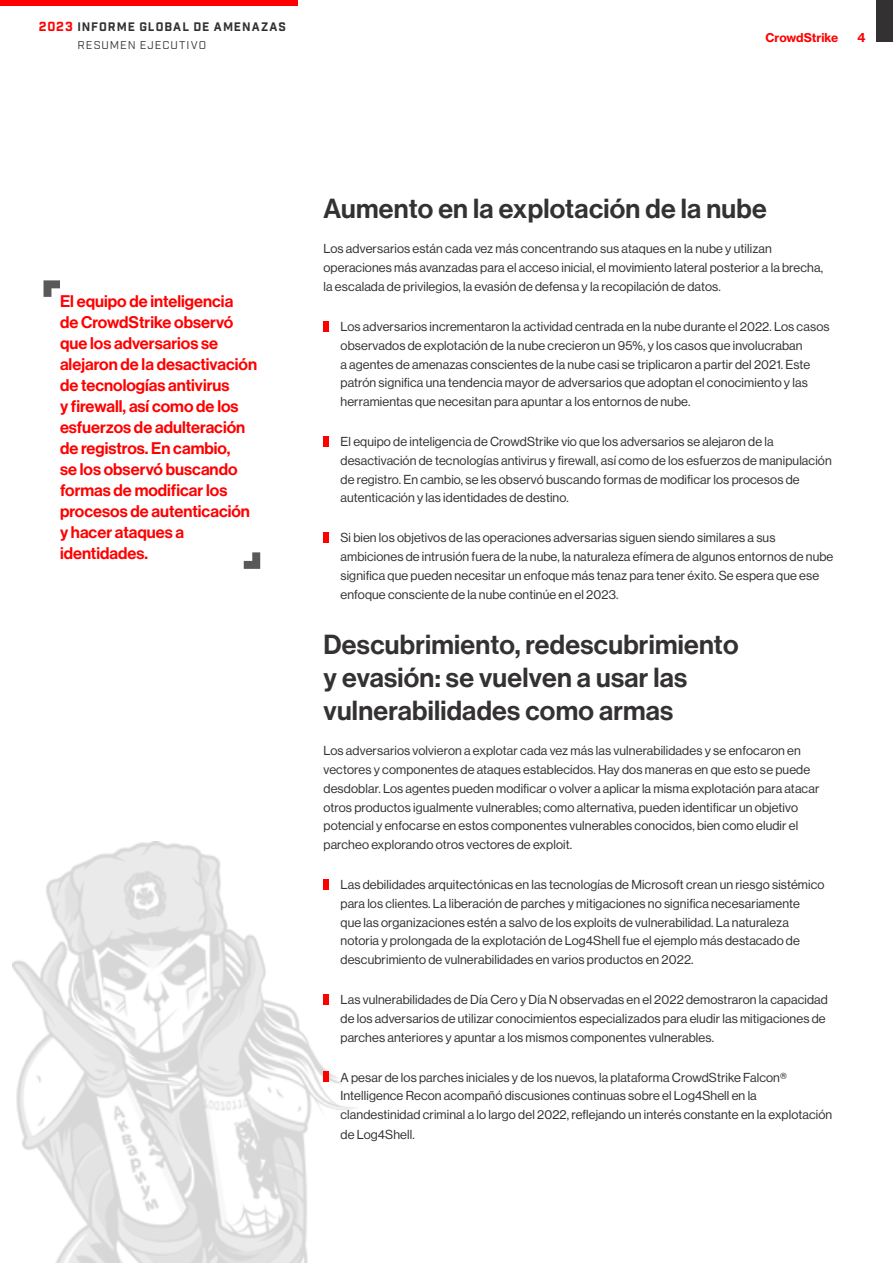
<style>
.page{position:relative;width:893px;height:1263px;background:#fff}
.page>*{position:absolute;margin:0;border:0;box-sizing:border-box;transform-origin:0 0}
.t1{font:500 27px/33px "Haas Grot Disp 65";letter-spacing:.01em;color:#333132}
.t2{font:500 16.5px/21px "Haas Grot Disp 65";color:#f00}
.t3{font:12.75px/18.8px "Haas Grot Disp 55 Roman";letter-spacing:.01em;color:#333132}
.t4{font:12px "Industry Inc Base";letter-spacing:.08em;color:#333132}
.t5{font:700 12px "Haas Grot Text 75";letter-spacing:-.005em;color:#f00}
.t6{font:11.25px "Industry";letter-spacing:.09em;color:#333132}
.s1{font-size:12.75px;color:#f00}
</style>
<div class="page">
<img style="left:12px;top:842px;width:344px;height:421px">
<div style="left:323px;top:321px;width:6px;height:10px;background:#f00"></div>
<div style="left:323px;top:436px;width:6px;height:10px;background:#f00"></div>
<div style="left:323px;top:533px;width:6px;height:10px;background:#f00"></div>
<div style="left:323px;top:879px;width:6px;height:10px;background:#f00"></div>
<div style="left:323px;top:994px;width:6px;height:10px;background:#f00"></div>
<div style="left:323px;top:1072px;width:6px;height:10px;background:#f00"></div>
<svg style="left:44px;top:280px;width:16px;height:17px"></svg>
<svg style="left:244px;top:552px;width:16px;height:17px"></svg>
<div style="left:877px;top:0;width:16px;height:42px;background:#333132"></div>
<div style="left:0;top:0;width:298px;height:6px;background:#f00"></div>
<p class="t4" style="left:39px;top:20px;width:249px"><span class="s1">2023</span> INFORME GLOBAL DE AMENAZAS</p>
<p class="t6" style="left:78px;top:39px;width:130px">RESUMEN EJECUTIVO</p>
<p class="t5" style="left:766px;top:30px;width:74px">CrowdStrike</p>
<p class="t5" style="left:857px;top:30px;width:10px">4</p>
<p class="t2" style="left:60px;top:291px;width:199px">El equipo de inteligencia<br>de CrowdStrike observó que los adversarios se alejaron de la desactivación de tecnologías antivirus<br>y firewall, así como de los esfuerzos de adulteración de registros. En cambio,<br>se los observó buscando formas de modificar los procesos de autenticación y hacer ataques a identidades.</p>
<h1 class="t1" style="left:323px;top:192px;width:445px">Aumento en la explotación de la nube</h1>
<p class="t3" style="left:323px;top:240px;width:501px">Los adversarios están cada vez más concentrando sus ataques en la nube y utilizan operaciones más avanzadas para el acceso inicial, el movimiento lateral posterior a la brecha, la escalada de privilegios, la evasión de defensa y la recopilación de datos.</p>
<p class="t3" style="left:340px;top:317px;width:491px">Los adversarios incrementaron la actividad centrada en la nube durante el 2022. Los casos observados de explotación de la nube crecieron un 95%, y los casos que involucraban<br>a agentes de amenazas conscientes de la nube casi se triplicaron a partir del 2021. Este patrón significa una tendencia mayor de adversarios que adoptan el conocimiento y las herramientas que necesitan para apuntar a los entornos de nube.</p>
<p class="t3" style="left:340px;top:432px;width:493px">El equipo de inteligencia de CrowdStrike vio que los adversarios se alejaron de la desactivación de tecnologías antivirus y firewall, así como de los esfuerzos de manipulación de registro. En cambio, se les observó buscando formas de modificar los procesos de autenticación y las identidades de destino.</p>
<p class="t3" style="left:340px;top:528px;width:494px">Si bien los objetivos de las operaciones adversarias siguen siendo similares a sus ambiciones de intrusión fuera de la nube, la naturaleza efímera de algunos entornos de nube significa que pueden necesitar un enfoque más tenaz para tener éxito. Se espera que ese enfoque consciente de la nube continúe en el 2023.</p>
<h1 class="t1" style="left:323px;top:628px;width:416px">Descubrimiento, redescubrimiento y evasión: se vuelven a usar las vulnerabilidades como armas</h1>
<p class="t3" style="left:323px;top:741px;width:497px">Los adversarios volvieron a explotar cada vez más las vulnerabilidades y se enfocaron en vectores y componentes de ataques establecidos. Hay dos maneras en que esto se puede desdoblar. Los agentes pueden modificar o volver a aplicar la misma explotación para atacar otros productos igualmente vulnerables; como alternativa, pueden identificar un objetivo potencial y enfocarse en estos componentes vulnerables conocidos, bien como eludir el parcheo explorando otros vectores de exploit.</p>
<p class="t3" style="left:340px;top:875px;width:485px">Las debilidades arquitectónicas en las tecnologías de Microsoft crean un riesgo sistémico para los clientes. La liberación de parches y mitigaciones no significa necesariamente<br>que las organizaciones estén a salvo de los exploits de vulnerabilidad. La naturaleza notoria y prolongada de la explotación de Log4Shell fue el ejemplo más destacado de descubrimiento de vulnerabilidades en varios productos en 2022.</p>
<p class="t3" style="left:340px;top:990px;width:489px">Las vulnerabilidades de Día Cero y Día N observadas en el 2022 demostraron la capacidad de los adversarios de utilizar conocimientos especializados para eludir las mitigaciones de parches anteriores y apuntar a los mismos componentes vulnerables.</p>
<p class="t3" style="left:340px;top:1068px;width:493px">A pesar de los parches iniciales y de los nuevos, la plataforma CrowdStrike Falcon® Intelligence Recon acompañó discusiones continuas sobre el Log4Shell en la clandestinidad criminal a lo largo del 2022, reflejando un interés constante en la explotación de Log4Shell.</p>
</div>
